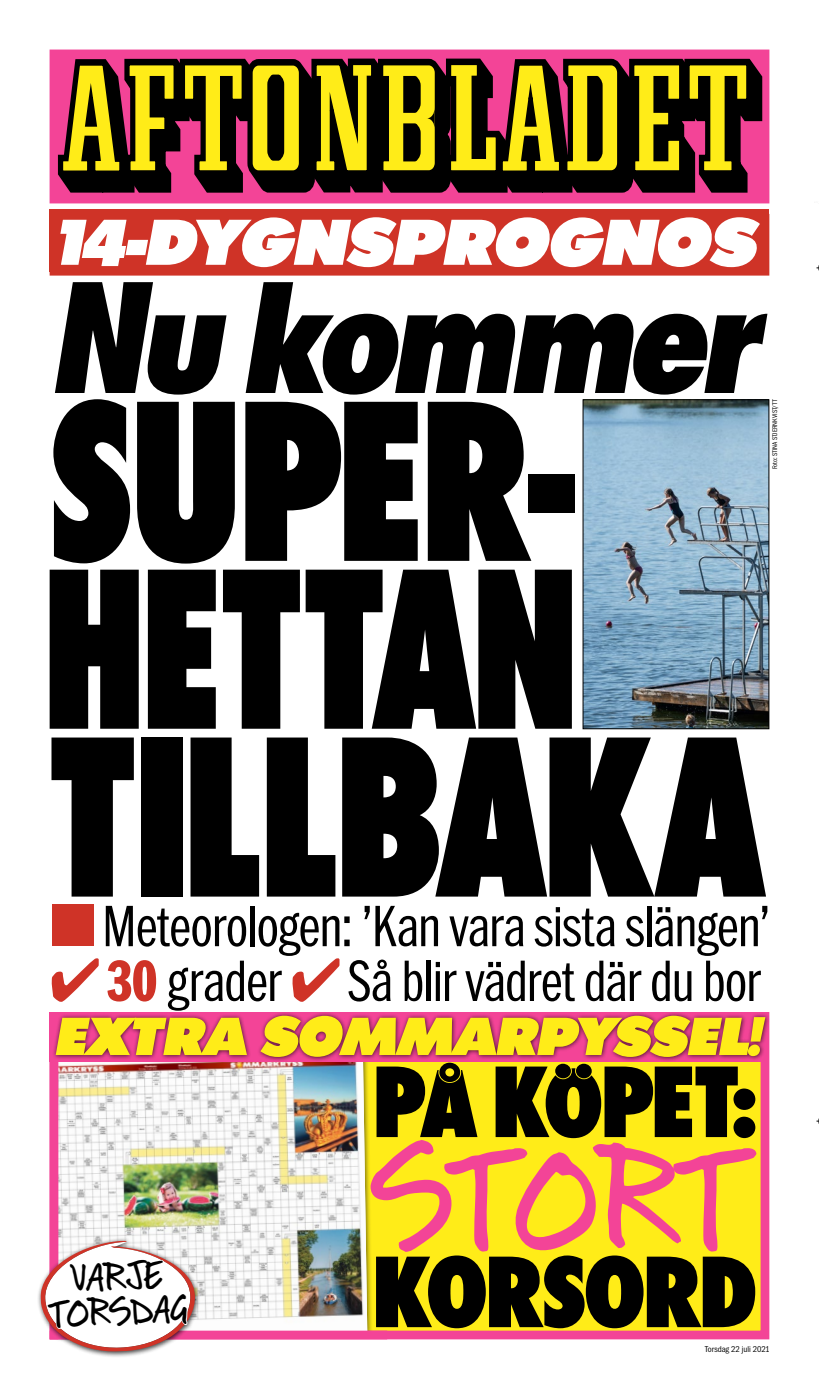
<style>
.page{position:relative;width:819px;height:1389px;background:#fff}
.page>*{position:absolute;margin:0;border:0;box-sizing:border-box;transform-origin:0 0}
.t1{font:210.96px/167.8px "Futura Lop For AB";letter-spacing:-.005em;color:#000;scale:.89 1}
.t2{font:153.65px "GFY Woodward";letter-spacing:-.05em;color:#f34497}
.t3{font:italic 147px "Futura Lop For AB";letter-spacing:-.01em;color:#000}
.t4{font:93.54px/190px "Futura Lop For AB";letter-spacing:-.015em;color:#000}
.t5{font:italic 900 63px "Futura AB Headline";letter-spacing:.015em;color:#fff}
.t6{font:300 60.46px "Franklin G Cond For AB";letter-spacing:-.02em;color:#000}
.t7{font:italic 900 52.06px "Futura AB Headline";letter-spacing:-.01em;color:#ffec18}
.t8{font:41.3px/34.7px "GFY Woodward";color:#000;text-align:center}
.t9{font:300 8.75px "Franklin G Narrow For AB";color:#000}
.t10{font:300 7px "Franklin G Narrow For AB";color:#000}
.s1{color:#cf3327}
.s2{font-weight:900;color:#cf3327}
.s3{font-size:88.81px}
.s4{font-size:89.77px}
</style>
<div class="page">
<div style="left:50px;top:50px;width:718px;height:153px;background:#f34497"></div>
<svg style="left:57px;top:58px;width:706px;height:135px;background:#725719"></svg>
<div style="left:50px;top:209px;width:719px;height:63px;background:#cf3327"></div>
<div style="left:50px;top:214px;width:719px;height:62px;background:#cf3327"></div>
<img style="left:584px;top:401px;width:183px;height:326px">
<div style="left:582px;top:399px;width:187px;height:330px;border:1px solid #000"></div>
<div style="left:50px;top:1012px;width:719px;height:327px;background:#ffec18;border:9px solid #f34497"></div>
<div style="left:49px;top:1050px;width:324px;height:291px;background:#000;opacity:.55"></div>
<img style="left:58px;top:1062px;width:309px;height:269px">
<div style="left:50px;top:1331px;width:337px;height:8px;background:#f34497"></div>
<div style="left:50px;top:1060px;width:8px;height:279px;background:#f34497"></div>
<div style="left:51px;top:1011px;width:719px;height:51px;background:#000;opacity:.75"></div>
<div style="left:37px;top:1237px;width:164px;height:120px;background:#000;opacity:.75"></div>
<img style="left:40px;top:1187px;width:155px;height:170px">
<p class="t5" style="left:54px;top:210px;width:702px">14-DYGNSPROGNOS</p>
<h3 class="t3" style="left:50px;top:247px;width:708px">Nu kommer</h3>
<h1 class="t1" style="left:44px;top:398px;width:812px">SUPER-<br>HETTAN<br>TILLBAKA</h1>
<p class="t6" style="left:50px;top:896px;width:722px"><span class="s1">■</span>Meteorologen: ’Kan vara sista slängen’</p>
<p class="t6" style="left:50px;top:951px;width:713px"><span class="s1">✔</span><span class="s2">30</span> grader <span class="s1">✔</span>Så blir vädret där du bor</p>
<p class="t10" style="left:771px;top:469px;width:72px;rotate:-90deg">Foto: STINA STJERNKVIST/TT</p>
<p class="t7" style="left:55px;top:1010px;width:706px">EXTRA SOMMARPYSSEL!</p>
<p class="t8" style="left:47px;top:1262px;width:141px;rotate:-2deg">VARJE<br>TORSDAG</p>
<h3 class="t4" style="left:373px;top:1007px;width:385px">P<span class="s3">Å</span> K<span class="s4">Ö</span>PET:<br>KORSORD</h3>
<h2 class="t2" style="left:373px;top:1103px;width:384px">STORT</h2>
<p class="t9" style="left:704px;top:1345px;width:66px">Torsdag 22 juli 2021</p>
</div>
